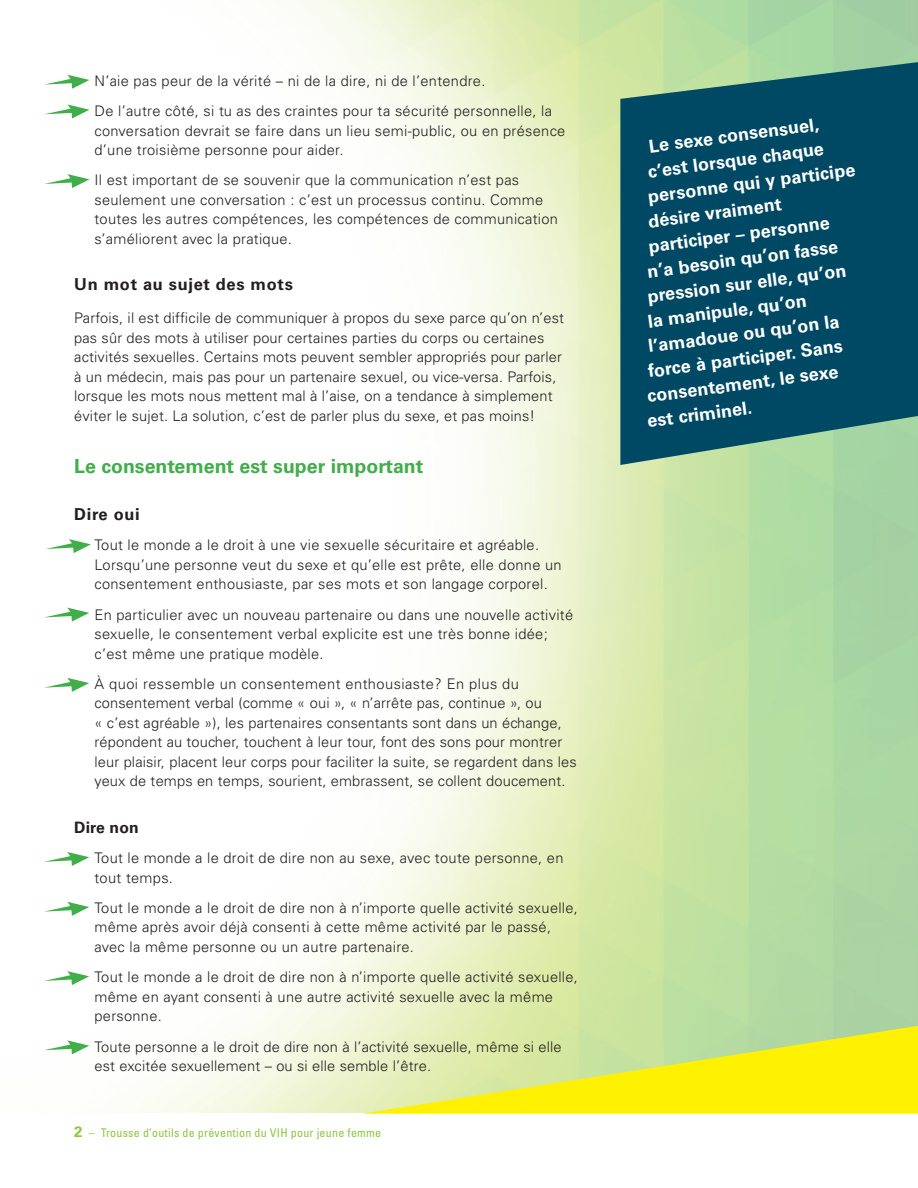
<style>
.page{position:relative;width:918px;height:1188px;background:#fff}
.page>*{position:absolute;margin:0;border:0;box-sizing:border-box;transform-origin:0 0}
.Heading_2{font:700 19.5px "Univers";color:#40ae49}
.Highlight_WHITE_2{font:700 18px "Univers";color:#fff}
.Heading_3{font:700 16.5px "Univers";letter-spacing:.04em;color:#231f20}
.Heading_3-2{font:700 15.75px "Univers";letter-spacing:.01em;color:#231f20}
.bullet_1{font:300 14.7px/19.5px "Univers";letter-spacing:.02em;color:#231f20}
.body{font:300 14.7px/19.5px "Univers";letter-spacing:.01em;color:#231f20}
.footnotes{font:condensed 12px "Univers";letter-spacing:.02em;color:#8bc63e}
.s1{font-weight:700;font-stretch:normal;font-size:15px}
</style>
<div class="page">
<img style="left:917px;top:0;width:1px;height:1026px">
<svg style="left:620px;top:62px;width:298px;height:403px;background:#13596a"></svg>
<svg style="left:362px;top:1026px;width:556px;height:88px;background:#e8eb56"></svg>
<svg style="left:46px;top:539px;width:45px;height:14px"></svg>
<svg style="left:44px;top:608px;width:45px;height:14px"></svg>
<svg style="left:44px;top:852px;width:45px;height:14px"></svg>
<svg style="left:44px;top:971px;width:45px;height:14px"></svg>
<svg style="left:44px;top:678px;width:45px;height:14px"></svg>
<svg style="left:44px;top:902px;width:45px;height:14px"></svg>
<svg style="left:44px;top:1040px;width:45px;height:14px"></svg>
<svg style="left:44px;top:75px;width:45px;height:14px"></svg>
<svg style="left:44px;top:104px;width:45px;height:14px"></svg>
<svg style="left:44px;top:174px;width:45px;height:14px"></svg>
<p class="bullet_1" style="left:74px;top:71px;width:413px">• N’aie pas peur de la vérité – ni de la dire, ni de l’entendre.</p>
<p class="bullet_1" style="left:94px;top:101px;width:472px;text-indent:-20px">• De l’autre côté, si tu as des craintes pour ta sécurité personnelle, la conversation devrait se faire dans un lieu semi-public, ou en présence d’une troisième personne pour aider.</p>
<p class="bullet_1" style="left:94px;top:170px;width:465px;text-indent:-20px">• Il est important de se souvenir que la communication n’est pas seulement une conversation : c’est un processus continu. Comme toutes les autres compétences, les compétences de communication s’améliorent avec la pratique.</p>
<p class="Heading_3" style="left:74px;top:275px;width:220px">Un mot au sujet des mots</p>
<p class="body" style="left:74px;top:308px;width:491px">Parfois, il est difficile de communiquer à propos du sexe parce qu’on n’est pas sûr des mots à utiliser pour certaines parties du corps ou certaines activités sexuelles. Certains mots peuvent sembler appropriés pour parler à un médecin, mais pas pour un partenaire sexuel, ou vice-versa. Parfois, lorsque les mots nous mettent mal à l’aise, on a tendance à simplement éviter le sujet. La solution, c’est de parler plus du sexe, et pas moins!</p>
<p class="Heading_2" style="left:74px;top:455px;width:351px">Le consentement est super important</p>
<p class="Heading_3" style="left:74px;top:504px;width:67px">Dire oui</p>
<p class="bullet_1" style="left:94px;top:535px;width:469px;text-indent:-20px">• Tout le monde a le droit à une vie sexuelle sécuritaire et agréable.<br>Lorsqu’une personne veut du sexe et qu’elle est prête, elle donne un consentement enthousiaste, par ses mots et son langage corporel.</p>
<p class="bullet_1" style="left:94px;top:605px;width:480px;text-indent:-20px">• En particulier avec un nouveau partenaire ou dans une nouvelle activité sexuelle, le consentement verbal explicite est une très bonne idée; c’est même une pratique modèle.</p>
<p class="bullet_1" style="left:94px;top:674px;width:484px;text-indent:-20px">• À quoi ressemble un consentement enthousiaste? En plus du consentement verbal (comme « oui », « n’arrête pas, continue », ou<br>« c’est agréable »), les partenaires consentants sont dans un échange, répondent au toucher, touchent à leur tour, font des sons pour montrer leur plaisir, placent leur corps pour faciliter la suite, se regardent dans les yeux de temps en temps, sourient, embrassent, se collent doucement.</p>
<p class="Heading_3-2" style="left:74px;top:818px;width:66px">Dire non</p>
<p class="bullet_1" style="left:94px;top:848px;width:471px;text-indent:-20px">• Tout le monde a le droit de dire non au sexe, avec toute personne, en tout temps.</p>
<p class="bullet_1" style="left:94px;top:898px;width:485px;text-indent:-20px">• Tout le monde a le droit de dire non à n’importe quelle activité sexuelle, même après avoir déjà consenti à cette même activité par le passé, avec la même personne ou un autre partenaire.</p>
<p class="bullet_1" style="left:94px;top:967px;width:485px;text-indent:-20px">• Tout le monde a le droit de dire non à n’importe quelle activité sexuelle, même en ayant consenti à une autre activité sexuelle avec la même personne.</p>
<p class="bullet_1" style="left:94px;top:1037px;width:469px;text-indent:-20px">• Toute personne a le droit de dire non à l’activité sexuelle, même si elle est excitée sexuellement – ou si elle semble l’être.</p>
<p class="footnotes" style="left:74px;top:1125px;width:308px"><span class="s1">2</span> – Trousse d’outils de prévention du VIH pour jeune femme</p>
<p class="Highlight_WHITE_2" style="left:648px;top:135px;width:173px;rotate:-7deg">Le sexe consensuel,</p>
<p class="Highlight_WHITE_2" style="left:647px;top:160px;width:179px;rotate:-7deg">c’est lorsque chaque</p>
<p class="Highlight_WHITE_2" style="left:647px;top:185px;width:210px;rotate:-7deg">personne qui y participe</p>
<p class="Highlight_WHITE_2" style="left:647px;top:210px;width:136px;rotate:-7deg">désire vraiment</p>
<p class="Highlight_WHITE_2" style="left:647px;top:235px;width:184px;rotate:-7deg">participer – personne</p>
<p class="Highlight_WHITE_2" style="left:646px;top:260px;width:194px;rotate:-7deg">n’a besoin qu’on fasse</p>
<p class="Highlight_WHITE_2" style="left:646px;top:285px;width:202px;rotate:-7deg">pression sur elle, qu’on</p>
<p class="Highlight_WHITE_2" style="left:647px;top:310px;width:162px;rotate:-7deg">la manipule, qu’on</p>
<p class="Highlight_WHITE_2" style="left:647px;top:335px;width:194px;rotate:-7deg">l’amadoue ou qu’on la</p>
<p class="Highlight_WHITE_2" style="left:647px;top:360px;width:197px;rotate:-7deg">force à participer. Sans</p>
<p class="Highlight_WHITE_2" style="left:646px;top:385px;width:194px;rotate:-7deg">consentement, le sexe</p>
<p class="Highlight_WHITE_2" style="left:646px;top:410px;width:107px;rotate:-7deg">est criminel.</p>
</div>
